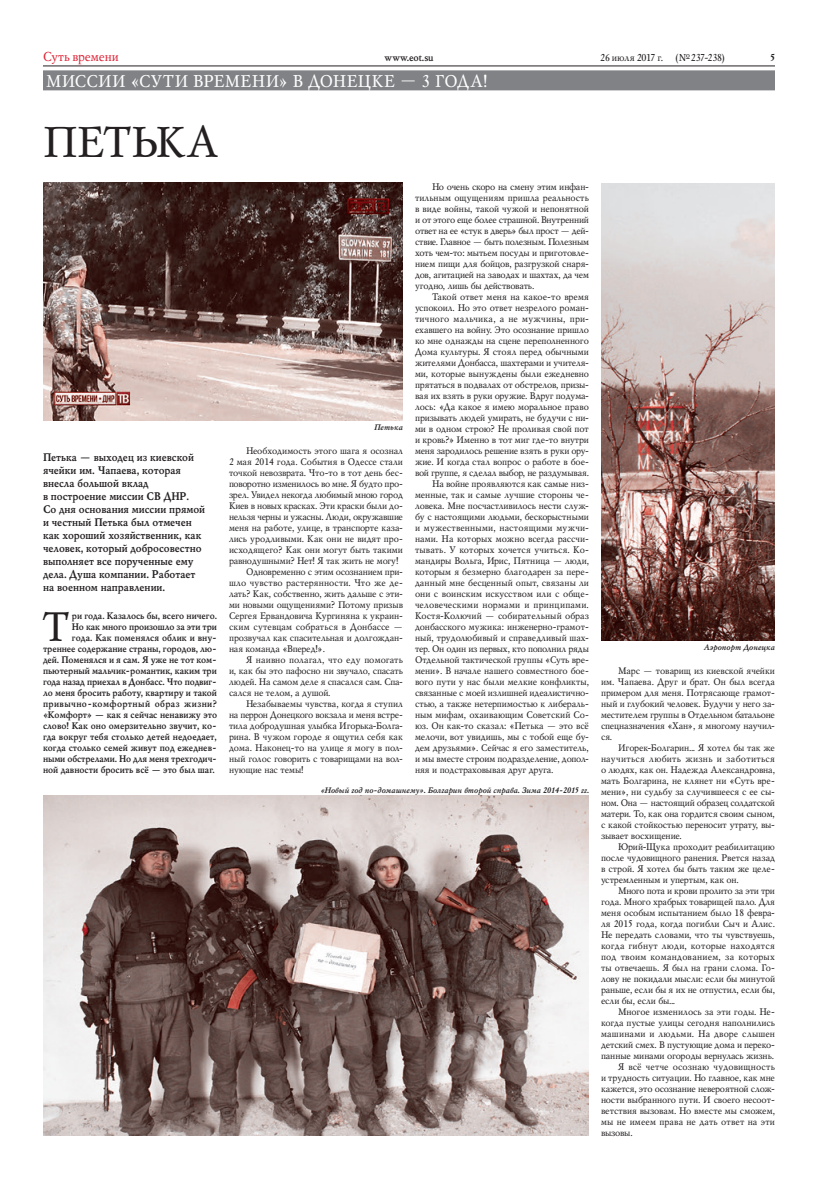
<style>
.page{position:relative;width:819px;height:1190px;background:#fff}
.page>*{position:absolute;margin:0;border:0;box-sizing:border-box;transform-origin:0 0}
.Heading{font:43px "Mysl";color:#231f20}
.DropCap{font:40.9px "Mysl";color:#231f20}
.t1{font:17px "Mysl";letter-spacing:.02em;color:#fff}
.t2{font:13px "Mysl";color:#dd2033}
.Subheader_black{font:700 11px/13px "Mysl";color:#231f20}
.t3{font:10px "Mysl";letter-spacing:-.025em;color:#231f20}
.t4{font:700 10px "Mysl";letter-spacing:-.015em;color:#231f20}
.t5{font:9.5px/11px "Mysl";letter-spacing:-.005em;color:#231f20;text-align:justify}
.DropCap-2{font:700 9.5px/11px "Mysl";letter-spacing:-.005em;color:#231f20;text-align:right}
.t6{font:italic 700 8px "Mysl";color:#231f20}
</style>
<div class="page">
<hr style="left:43px;top:66px;width:732px;height:1px;background:#231f20">
<div style="left:43px;top:70px;width:732px;height:20px;background:#808285"></div>
<img style="left:43px;top:183px;width:360px;height:238px">
<img style="left:601px;top:183px;width:174px;height:458px">
<img style="left:43px;top:795px;width:546px;height:341px">
<h3 class="t2" style="left:43px;top:48px;width:77px">Суть времени</h3>
<p class="t4" style="left:385px;top:50px;width:51px">www.eot.su</p>
<p class="t3" style="left:600px;top:51px;width:126px">26 июля 2017 г. (№237-238)</p>
<p class="t4" style="left:770px;top:50px;width:6px">5</p>
<h3 class="t1" style="left:46px;top:70px;width:443px">Миссии «Сути времени» в Донецке — 3 года!</h3>
<p class="Heading" style="left:43px;top:114px;width:144px">ПЕТЬКА</p>
<p class="Subheader_black" style="left:43px;top:450px;width:164px">Петька — выходец из киевской ячейки им. Чапаева, которая внесла большой вклад<br>в построение миссии СВ ДНР.<br>Со дня основания миссии прямой и честный Петька был отмечен как хороший хозяйственник, как человек, который добросовестно выполняет все порученные ему дела. Душа компании. Работает на военном направлении.</p>
<p class="DropCap" style="left:43px;top:600px;width:28px">Т</p>
<p class="DropCap-2" style="left:43px;top:610px;width:176px">ри года. Казалось бы, всего ничего.<br>Но как много произошло за эти три<br>года. Как поменялся облик и вну&shy;треннее содержание страны, городов, лю&shy;дей. Поменялся и я сам. Я уже не тот ком&shy;пьютерный мальчик-романтик, каким три года назад приехал в Донбасс. Что подвиг&shy;ло меня бросить работу, квартиру и такой привычно-комфортный образ жизни? «Комфорт» — как я сейчас ненавижу это слово! Как оно омерзительно звучит, ко&shy;гда вокруг тебя столько детей недоедает, когда столько семей живут под ежеднев&shy;ными обстрелами. Но для меня трехгодич&shy;ной давности бросить всё — это был шаг.</p>
<p class="t6" style="left:374px;top:422px;width:30px">Петька</p>
<p class="t5" style="left:229px;top:445px;width:176px;text-indent:17px">Необходимость этого шага я осознал 2 мая 2014 года. События в Одессе стали точкой невозврата. Что-то в тот день бес&shy;поворотно изменилось во мне. Я будто про&shy;зрел. Увидел некогда любимый мною город Киев в новых красках. Эти краски были до&shy;нельзя черны и ужасны. Люди, окружавшие меня на работе, улице, в транспорте каза&shy;лись уродливыми. Как они не видят про&shy;исходящего? Как они могут быть такими равнодушными? Нет! Я так жить не могу!</p>
<p class="t5" style="left:229px;top:566px;width:176px;text-indent:17px">Одновременно с этим осознанием при&shy;шло чувство растерянности. Что же де&shy;лать? Как, собственно, жить дальше с эти&shy;ми новыми ощущениями? Потому призыв Сергея Ервандовича Кургиняна к украин&shy;ским сутевцам собраться в Донбассе — прозвучал как спасительная и долгождан&shy;ная команда «Вперед!».</p>
<p class="t5" style="left:229px;top:654px;width:176px;text-indent:17px">Я наивно полагал, что еду помогать и, как бы это пафосно ни звучало, спасать людей. На самом деле я спасался сам. Спа&shy;сался не телом, а душой.</p>
<p class="t5" style="left:229px;top:698px;width:176px;text-indent:17px">Незабываемы чувства, когда я ступил на перрон Донецкого вокзала и меня встре&shy;тила добродушная улыбка Игорька-Болга&shy;рина. В чужом городе я ощутил себя как дома. Наконец-то на улице я могу в пол&shy;ный голос говорить с товарищами на вол&shy;нующие нас темы!</p>
<p class="t5" style="left:415px;top:181px;width:176px;text-indent:17px">Но очень скоро на смену этим инфан&shy;тильным ощущениям пришла реальность в виде войны, такой чужой и непонятной и от этого еще более страшной. Внутренний ответ на ее «стук в дверь» был прост — дей&shy;ствие. Главное — быть полезным. Полезным хоть чем-то: мытьем посуды и приготовле&shy;нием пищи для бойцов, разгрузкой снаря&shy;дов, агитацией на заводах и шахтах, да чем угодно, лишь бы действовать.</p>
<p class="t5" style="left:415px;top:291px;width:176px;text-indent:17px">Такой ответ меня на какое-то время успокоил. Но это ответ незрелого роман&shy;тичного мальчика, а не мужчины, при&shy;ехавшего на войну. Это осознание пришло ко мне однажды на сцене переполненного Дома культуры. Я стоял перед обычными жителями Донбасса, шахтерами и учителя&shy;ми, которые вынуждены были ежедневно прятаться в подвалах от обстрелов, призы&shy;вая их взять в руки оружие. Вдруг подума&shy;лось: «Да какое я имею моральное право призывать людей умирать, не будучи с ни&shy;ми в одном строю? Не проливая свой пот и кровь?» Именно в тот миг где-то внутри меня зародилось решение взять в руки ору&shy;жие. И когда стал вопрос о работе в бое&shy;вой группе, я сделал выбор, не раздумывая.</p>
<p class="t5" style="left:415px;top:478px;width:176px;text-indent:17px">На войне проявляются как самые низ&shy;менные, так и самые лучшие стороны че&shy;ловека. Мне посчастливилось нести служ&shy;бу с настоящими людьми, бескорыстными и мужественными, настоящими мужчи&shy;нами. На которых можно всегда рассчи&shy;тывать. У которых хочется учиться. Ко&shy;мандиры Вольга, Ирис, Пятница — люди, которым я безмерно благодарен за пере&shy;данный мне бесценный опыт, связаны ли они с воинским искусством или с обще&shy;человеческими нормами и принципами.<br>Костя-Колючий — собирательный образ донбасского мужика: инженерно-грамот&shy;ный, трудолюбивый и справедливый шах&shy;тер. Он один из первых, кто пополнил ряды Отдельной тактической группы «Суть вре&shy;мени». В начале нашего совместного бое&shy;вого пути у нас были мелкие конфликты, связанные с моей излишней идеалистично&shy;стью, а также нетерпимостью к либераль&shy;ным мифам, охаивающим Советский Со&shy;юз. Он как-то сказал: «Петька — это всё мелочи, вот увидишь, мы с тобой еще бу&shy;дем друзьями». Сейчас я его заместитель, и мы вместе строим подразделение, допол&shy;няя и подстраховывая друг друга.</p>
<p class="t6" style="left:321px;top:785px;width:270px">«Новый год по-домашнему». Болгарин второй справа. Зима 2014-2015 гг.</p>
<p class="t6" style="left:704px;top:642px;width:73px">Аэропорт Донецка</p>
<p class="t5" style="left:601px;top:665px;width:176px;text-indent:17px">Марс — товарищ из киевской ячейки им. Чапаева. Друг и брат. Он был всегда примером для меня. Потрясающе грамот&shy;ный и глубокий человек. Будучи у него за&shy;местителем группы в Отдельном батальоне спецназначения «Хан», я многому научил&shy;ся.</p>
<p class="t5" style="left:601px;top:742px;width:176px;text-indent:17px">Игорек-Болгарин... Я хотел бы так же научиться любить жизнь и заботиться о людях, как он. Надежда Александровна, мать Болгарина, не клянет ни «Суть вре&shy;мени», ни судьбу за случившееся с ее сы&shy;ном. Она — настоящий образец солдатской матери. То, как она гордится своим сыном, с какой стойкостью переносит утрату, вы&shy;зывает восхищение.</p>
<p class="t5" style="left:601px;top:841px;width:176px;text-indent:17px">Юрий-Щука проходит реабилитацию после чудовищного ранения. Рвется назад в строй. Я хотел бы быть таким же целе&shy;устремленным и упертым, как он.</p>
<p class="t5" style="left:601px;top:885px;width:176px;text-indent:17px">Много пота и крови пролито за эти три года. Много храбрых товарищей пало. Для меня особым испытанием было 18 февра&shy;ля 2015 года, когда погибли Сыч и Алис.<br>Не передать словами, что ты чувствуешь, когда гибнут люди, которые находятся под твоим командованием, за которых ты отвечаешь. Я был на грани слома. Го&shy;лову не покидали мысли: если бы минутой раньше, если бы я их не отпустил, если бы, если бы, если бы...</p>
<p class="t5" style="left:601px;top:1006px;width:176px;text-indent:17px">Многое изменилось за эти годы. Не&shy;когда пустые улицы сегодня наполнились машинами и людьми. На дворе слышен детский смех. В пустующие дома и переко&shy;панные минами огороды вернулась жизнь.</p>
<p class="t5" style="left:601px;top:1061px;width:176px;text-indent:17px">Я всё четче осознаю чудовищность и трудность ситуации. Но главное, как мне кажется, это осознание невероятной слож&shy;ности выбранного пути. И своего несоот&shy;ветствия вызовам. Но вместе мы сможем, мы не имеем права не дать ответ на эти вызовы.</p>
</div>
